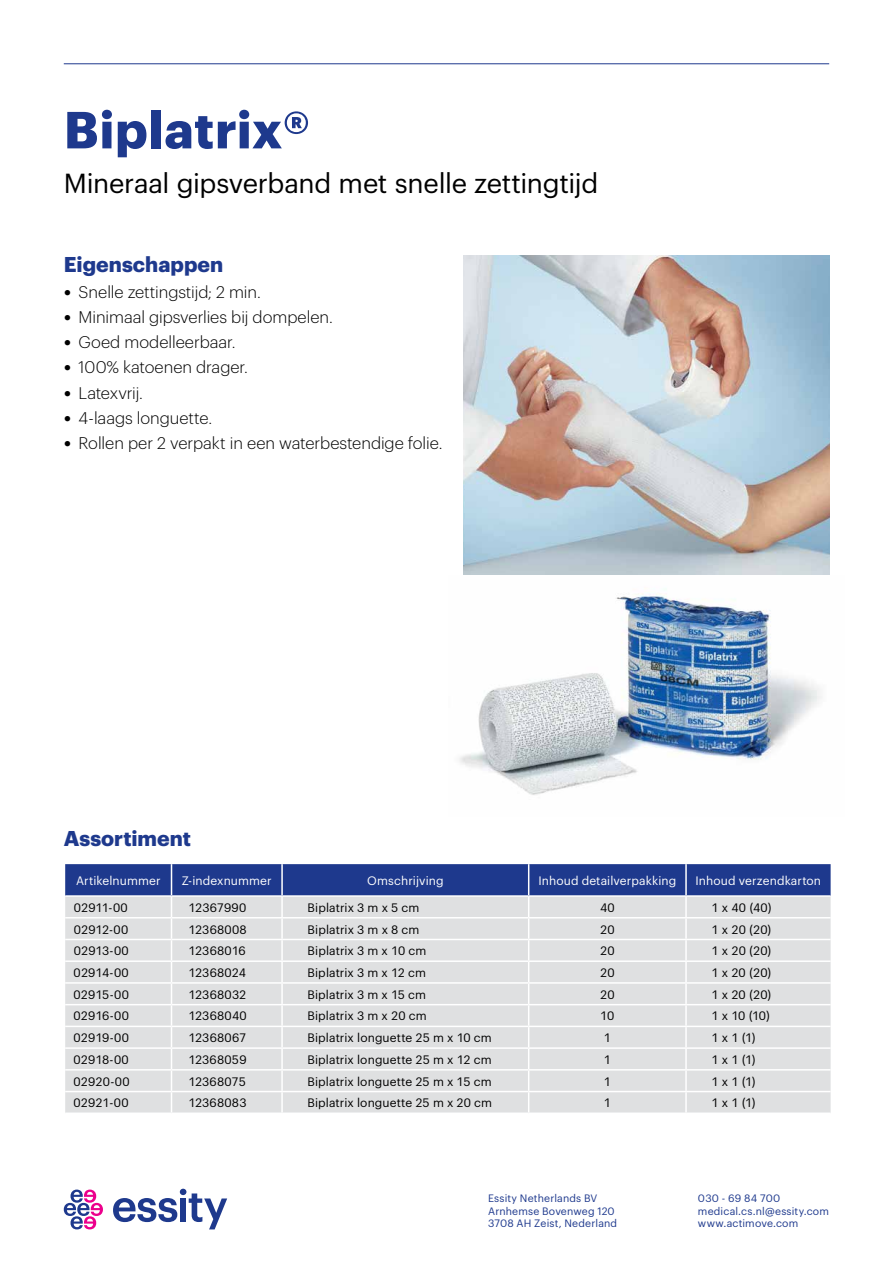
<style>
.page{position:relative;width:893px;height:1263px;background:#fff}
.page>*{position:absolute;margin:0;border:0;box-sizing:border-box;transform-origin:0 0}
.t1{font:700 51px "Graphik";letter-spacing:.015em;color:#1e398d}
.t2{font:27px "Graphik";letter-spacing:-.015em;color:#000}
.t3{font:700 21px "Graphik";color:#1e398d}
.t4{font:300 16.5px "Graphik";color:#000}
.t5{font:12px "Graphik";letter-spacing:.01em;color:#000}
.t6{font:12px "Graphik";letter-spacing:.01em;color:#fff}
.t7{font:10.5px/12.6px "Graphik";letter-spacing:.015em;color:#1e398d}
.s1{font-family:"Helvetica Neue LT Std";font-size:15px}
</style>
<div class="page">
<img style="left:459px;top:593px;width:363px;height:202px">
<img style="left:463px;top:255px;width:366px;height:319px">
<hr style="left:64px;top:63px;width:765px;height:1px;background:#1e398d">
<svg style="left:65px;top:864px;width:766px;height:248px;background:#c6cad6"></svg>
<hr style="left:685px;top:1092px;width:2px;height:20px;background:#fff">
<hr style="left:171px;top:864px;width:1px;height:31px;background:#fff">
<hr style="left:528px;top:864px;width:1px;height:31px;background:#fff">
<hr style="left:685px;top:864px;width:2px;height:31px;background:#fff">
<hr style="left:65px;top:895px;width:106px;height:2px;background:#fff">
<hr style="left:171px;top:895px;width:111px;height:2px;background:#fff">
<hr style="left:282px;top:895px;width:247px;height:2px;background:#fff">
<hr style="left:529px;top:895px;width:157px;height:2px;background:#fff">
<hr style="left:686px;top:895px;width:145px;height:2px;background:#fff">
<hr style="left:65px;top:917px;width:106px;height:1px;background:#fff">
<hr style="left:171px;top:917px;width:111px;height:1px;background:#fff">
<hr style="left:282px;top:917px;width:247px;height:1px;background:#fff">
<hr style="left:529px;top:917px;width:157px;height:1px;background:#fff">
<hr style="left:686px;top:917px;width:145px;height:1px;background:#fff">
<hr style="left:65px;top:939px;width:106px;height:1px;background:#fff">
<hr style="left:171px;top:939px;width:111px;height:1px;background:#fff">
<hr style="left:282px;top:939px;width:247px;height:1px;background:#fff">
<hr style="left:529px;top:939px;width:157px;height:1px;background:#fff">
<hr style="left:686px;top:939px;width:145px;height:1px;background:#fff">
<hr style="left:65px;top:960px;width:106px;height:2px;background:#fff">
<hr style="left:171px;top:960px;width:111px;height:2px;background:#fff">
<hr style="left:282px;top:960px;width:247px;height:2px;background:#fff">
<hr style="left:529px;top:960px;width:157px;height:2px;background:#fff">
<hr style="left:686px;top:960px;width:145px;height:2px;background:#fff">
<hr style="left:65px;top:982px;width:106px;height:2px;background:#fff">
<hr style="left:171px;top:982px;width:111px;height:2px;background:#fff">
<hr style="left:282px;top:982px;width:247px;height:2px;background:#fff">
<hr style="left:529px;top:982px;width:157px;height:2px;background:#fff">
<hr style="left:686px;top:982px;width:145px;height:2px;background:#fff">
<hr style="left:65px;top:1004px;width:106px;height:1px;background:#fff">
<hr style="left:171px;top:1004px;width:111px;height:1px;background:#fff">
<hr style="left:282px;top:1004px;width:247px;height:1px;background:#fff">
<hr style="left:529px;top:1004px;width:157px;height:1px;background:#fff">
<hr style="left:686px;top:1004px;width:145px;height:1px;background:#fff">
<hr style="left:65px;top:1026px;width:106px;height:1px;background:#fff">
<hr style="left:171px;top:1026px;width:111px;height:1px;background:#fff">
<hr style="left:282px;top:1026px;width:247px;height:1px;background:#fff">
<hr style="left:529px;top:1026px;width:157px;height:1px;background:#fff">
<hr style="left:686px;top:1026px;width:145px;height:1px;background:#fff">
<hr style="left:65px;top:1047px;width:106px;height:2px;background:#fff">
<hr style="left:171px;top:1047px;width:111px;height:2px;background:#fff">
<hr style="left:282px;top:1047px;width:247px;height:2px;background:#fff">
<hr style="left:529px;top:1047px;width:157px;height:2px;background:#fff">
<hr style="left:686px;top:1047px;width:145px;height:2px;background:#fff">
<hr style="left:65px;top:1069px;width:106px;height:1px;background:#fff">
<hr style="left:171px;top:1069px;width:111px;height:1px;background:#fff">
<hr style="left:282px;top:1069px;width:247px;height:1px;background:#fff">
<hr style="left:529px;top:1069px;width:157px;height:1px;background:#fff">
<hr style="left:686px;top:1069px;width:145px;height:1px;background:#fff">
<hr style="left:65px;top:1091px;width:106px;height:1px;background:#fff">
<hr style="left:171px;top:1091px;width:111px;height:1px;background:#fff">
<hr style="left:282px;top:1091px;width:247px;height:1px;background:#fff">
<hr style="left:529px;top:1091px;width:157px;height:1px;background:#fff">
<hr style="left:686px;top:1091px;width:145px;height:1px;background:#fff">
<hr style="left:281px;top:864px;width:2px;height:31px;background:#fff">
<hr style="left:281px;top:897px;width:2px;height:20px;background:#fff">
<hr style="left:281px;top:918px;width:2px;height:21px;background:#fff">
<hr style="left:281px;top:940px;width:2px;height:20px;background:#fff">
<hr style="left:281px;top:962px;width:2px;height:20px;background:#fff">
<hr style="left:281px;top:984px;width:2px;height:20px;background:#fff">
<hr style="left:281px;top:1005px;width:2px;height:21px;background:#fff">
<hr style="left:281px;top:1027px;width:2px;height:20px;background:#fff">
<hr style="left:281px;top:1049px;width:2px;height:20px;background:#fff">
<hr style="left:281px;top:1070px;width:2px;height:21px;background:#fff">
<hr style="left:281px;top:1092px;width:2px;height:20px;background:#fff">
<svg style="left:113px;top:1189px;width:114px;height:40px"></svg>
<svg style="left:64px;top:1189px;width:39px;height:40px"></svg>
<h1 class="t1" style="left:64px;top:90px;width:247px">Biplatrix®</h1>
<h2 class="t2" style="left:64px;top:163px;width:536px">Mineraal gipsverband met snelle zettingtijd</h2>
<h3 class="t3" style="left:64px;top:249px;width:161px">Eigenschappen</h3>
<h3 class="t4" style="left:64px;top:280px;width:199px"><span class="s1">•</span> Snelle zettingstijd; 2 min.</h3>
<h3 class="t4" style="left:64px;top:305px;width:271px"><span class="s1">•</span> Minimaal gipsverlies bij dompelen.</h3>
<h3 class="t4" style="left:64px;top:330px;width:173px"><span class="s1">•</span> Goed modelleerbaar.</h3>
<h3 class="t4" style="left:64px;top:355px;width:186px"><span class="s1">•</span> 100% katoenen drager.</h3>
<h3 class="t4" style="left:64px;top:381px;width:81px"><span class="s1">•</span> Latexvrij.</h3>
<h3 class="t4" style="left:64px;top:406px;width:150px"><span class="s1">•</span> 4-laags longuette.</h3>
<h3 class="t4" style="left:64px;top:431px;width:380px"><span class="s1">•</span> Rollen per 2 verpakt in een waterbestendige folie.</h3>
<h3 class="t3" style="left:64px;top:822px;width:129px">Assortiment</h3>
<p class="t6" style="left:76px;top:872px;width:86px">Artikelnummer</p>
<p class="t6" style="left:182px;top:872px;width:91px">Z-indexnummer</p>
<p class="t6" style="left:367px;top:872px;width:78px">Omschrijving</p>
<p class="t6" style="left:538px;top:872px;width:140px">Inhoud detailverpakking</p>
<p class="t6" style="left:695px;top:872px;width:127px">Inhoud verzendkarton</p>
<p class="t5" style="left:74px;top:898px;width:56px">02911-00</p>
<p class="t5" style="left:188px;top:898px;width:59px">12367990</p>
<p class="t5" style="left:308px;top:898px;width:113px">Biplatrix 3 m x 5 cm</p>
<p class="t5" style="left:600px;top:898px;width:16px">40</p>
<p class="t5" style="left:711px;top:898px;width:61px">1 x 40 (40)</p>
<p class="t5" style="left:74px;top:920px;width:56px">02912-00</p>
<p class="t5" style="left:188px;top:920px;width:60px">12368008</p>
<p class="t5" style="left:308px;top:920px;width:113px">Biplatrix 3 m x 8 cm</p>
<p class="t5" style="left:600px;top:920px;width:16px">20</p>
<p class="t5" style="left:711px;top:920px;width:61px">1 x 20 (20)</p>
<p class="t5" style="left:74px;top:942px;width:57px">02913-00</p>
<p class="t5" style="left:188px;top:942px;width:59px">12368016</p>
<p class="t5" style="left:308px;top:942px;width:120px">Biplatrix 3 m x 10 cm</p>
<p class="t5" style="left:600px;top:942px;width:16px">20</p>
<p class="t5" style="left:711px;top:942px;width:61px">1 x 20 (20)</p>
<p class="t5" style="left:74px;top:964px;width:57px">02914-00</p>
<p class="t5" style="left:188px;top:964px;width:59px">12368024</p>
<p class="t5" style="left:308px;top:964px;width:120px">Biplatrix 3 m x 12 cm</p>
<p class="t5" style="left:600px;top:964px;width:16px">20</p>
<p class="t5" style="left:711px;top:964px;width:61px">1 x 20 (20)</p>
<p class="t5" style="left:74px;top:985px;width:57px">02915-00</p>
<p class="t5" style="left:188px;top:985px;width:59px">12368032</p>
<p class="t5" style="left:307px;top:985px;width:120px">Biplatrix 3 m x 15 cm</p>
<p class="t5" style="left:600px;top:985px;width:16px">20</p>
<p class="t5" style="left:711px;top:985px;width:61px">1 x 20 (20)</p>
<p class="t5" style="left:74px;top:1007px;width:57px">02916-00</p>
<p class="t5" style="left:188px;top:1007px;width:60px">12368040</p>
<p class="t5" style="left:307px;top:1007px;width:121px">Biplatrix 3 m x 20 cm</p>
<p class="t5" style="left:600px;top:1007px;width:16px">10</p>
<p class="t5" style="left:711px;top:1007px;width:60px">1 x 10 (10)</p>
<p class="t5" style="left:74px;top:1029px;width:57px">02919-00</p>
<p class="t5" style="left:188px;top:1029px;width:60px">12368067</p>
<p class="t5" style="left:307px;top:1029px;width:186px">Biplatrix longuette 25 m x 10 cm</p>
<p class="t5" style="left:604px;top:1029px;width:9px">1</p>
<p class="t5" style="left:711px;top:1029px;width:45px">1 x 1 (1)</p>
<p class="t5" style="left:74px;top:1050px;width:57px">02918-00</p>
<p class="t5" style="left:188px;top:1050px;width:60px">12368059</p>
<p class="t5" style="left:307px;top:1050px;width:186px">Biplatrix longuette 25 m x 12 cm</p>
<p class="t5" style="left:604px;top:1050px;width:9px">1</p>
<p class="t5" style="left:711px;top:1050px;width:45px">1 x 1 (1)</p>
<p class="t5" style="left:74px;top:1072px;width:58px">02920-00</p>
<p class="t5" style="left:188px;top:1072px;width:59px">12368075</p>
<p class="t5" style="left:307px;top:1072px;width:186px">Biplatrix longuette 25 m x 15 cm</p>
<p class="t5" style="left:604px;top:1072px;width:9px">1</p>
<p class="t5" style="left:711px;top:1072px;width:45px">1 x 1 (1)</p>
<p class="t5" style="left:74px;top:1094px;width:56px">02921-00</p>
<p class="t5" style="left:188px;top:1094px;width:60px">12368083</p>
<p class="t5" style="left:307px;top:1094px;width:186px">Biplatrix longuette 25 m x 20 cm</p>
<p class="t5" style="left:604px;top:1094px;width:9px">1</p>
<p class="t5" style="left:711px;top:1094px;width:45px">1 x 1 (1)</p>
<p class="t7" style="left:488px;top:1191px;width:131px">Essity Netherlands BV<br>Arnhemse Bovenweg 120<br>3708 AH Zeist, Nederland</p>
<p class="t7" style="left:698px;top:1191px;width:133px">030 - 69 84 700 medical.cs.nl@essity.com www.actimove.com</p>
</div>
